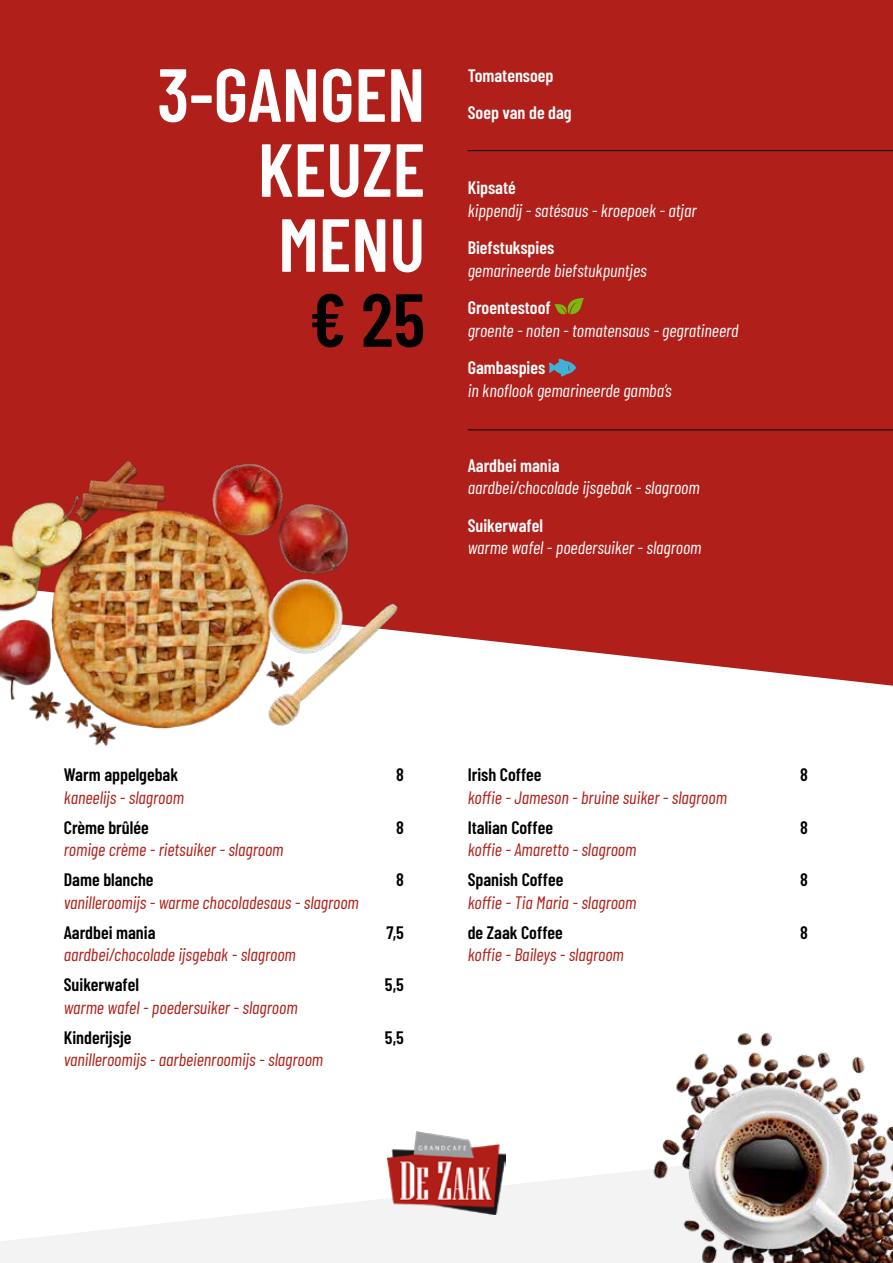
<style>
.page{position:relative;width:893px;height:1263px;background:#fff}
.page>*{position:absolute;margin:0;border:0;box-sizing:border-box;transform-origin:0 0}
.t1{font:600 75px/75px "Barlow Condensed";color:#fff;text-align:justify}
.t2{font:600 75px "Barlow Condensed";color:#000}
.t3{font:italic 18px "Barlow Condensed";color:#b01e17}
.t4{font:italic 18px "Barlow Condensed";color:#fff}
.t5{font:600 18px "Barlow Condensed";color:#000}
.t6{font:600 18px/37.5px "Barlow Condensed";color:#fff}
</style>
<div class="page">
<div style="left:0;top:0;width:893px;height:686px;background:#b01f19"></div>
<svg style="left:554px;top:298px;width:30px;height:17px"></svg>
<svg style="left:549px;top:359px;width:27px;height:17px"></svg>
<hr style="left:468px;top:150px;width:425px;height:1px;background:#000">
<hr style="left:468px;top:429px;width:425px;height:1px;background:#000">
<svg style="left:0;top:1170px;width:648px;height:93px;fill:#f3f3f3"></svg>
<img style="left:387px;top:1131px;width:119px;height:83px">
<img style="left:648px;top:1033px;width:245px;height:230px">
<img style="left:0;top:430px;width:423px;height:317px">
<h1 class="t1" style="left:258px;top:52px;width:169px;text-indent:-101px">3-GANGEN KEUZE MENU</h1>
<h1 class="t2" style="left:309px;top:266px;width:118px">€ 25</h1>
<p class="t6" style="left:468px;top:55px;width:105px">Tomatensoep<br>Soep van de dag</p>
<p class="t6" style="left:468px;top:168px;width:50px">Kipsaté</p>
<p class="t4" style="left:468px;top:197px;width:230px">kippendij - satésaus - kroepoek - atjar</p>
<p class="t6" style="left:468px;top:228px;width:88px">Biefstukspies</p>
<p class="t4" style="left:468px;top:257px;width:180px">gemarineerde biefstukpuntjes</p>
<p class="t6" style="left:468px;top:288px;width:84px">Groentestoof</p>
<p class="t4" style="left:468px;top:317px;width:272px">groente - noten - tomatensaus - gegratineerd</p>
<p class="t6" style="left:468px;top:348px;width:79px">Gambaspies</p>
<p class="t4" style="left:468px;top:377px;width:205px">in knoflook gemarineerde gamba’s</p>
<p class="t6" style="left:468px;top:445px;width:93px">Aardbei mania</p>
<p class="t4" style="left:468px;top:475px;width:234px">aardbei/chocolade ijsgebak - slagroom</p>
<p class="t6" style="left:468px;top:505px;width:77px">Suikerwafel</p>
<p class="t4" style="left:468px;top:535px;width:235px">warme wafel - poedersuiker - slagroom</p>
<p class="t5" style="left:64px;top:762px;width:116px">Warm appelgebak</p>
<p class="t5" style="left:396px;top:762px;width:9px">8</p>
<p class="t3" style="left:64px;top:784px;width:122px">kaneelijs - slagroom</p>
<p class="t5" style="left:64px;top:814px;width:86px">Crème brûlée</p>
<p class="t5" style="left:396px;top:814px;width:9px">8</p>
<p class="t3" style="left:64px;top:837px;width:221px">romige crème - rietsuiker - slagroom</p>
<p class="t5" style="left:64px;top:867px;width:91px">Dame blanche</p>
<p class="t5" style="left:396px;top:867px;width:9px">8</p>
<p class="t3" style="left:64px;top:889px;width:297px">vanilleroomijs - warme chocoladesaus - slagroom</p>
<p class="t5" style="left:64px;top:919px;width:93px">Aardbei mania</p>
<p class="t5" style="left:386px;top:919px;width:19px">7,5</p>
<p class="t3" style="left:64px;top:942px;width:234px">aardbei/chocolade ijsgebak - slagroom</p>
<p class="t5" style="left:64px;top:972px;width:77px">Suikerwafel</p>
<p class="t5" style="left:385px;top:972px;width:20px">5,5</p>
<p class="t3" style="left:64px;top:994px;width:235px">warme wafel - poedersuiker - slagroom</p>
<p class="t5" style="left:64px;top:1024px;width:69px">Kinderijsje</p>
<p class="t5" style="left:385px;top:1024px;width:20px">5,5</p>
<p class="t3" style="left:64px;top:1047px;width:261px">vanilleroomijs - aarbeienroomijs - slagroom</p>
<p class="t5" style="left:468px;top:762px;width:75px">Irish Coffee</p>
<p class="t5" style="left:800px;top:762px;width:9px">8</p>
<p class="t3" style="left:468px;top:784px;width:261px">koffie - Jameson - bruine suiker - slagroom</p>
<p class="t5" style="left:468px;top:814px;width:87px">Italian Coffee</p>
<p class="t5" style="left:800px;top:814px;width:9px">8</p>
<p class="t3" style="left:468px;top:837px;width:170px">koffie - Amaretto - slagroom</p>
<p class="t5" style="left:468px;top:867px;width:97px">Spanish Coffee</p>
<p class="t5" style="left:800px;top:867px;width:9px">8</p>
<p class="t3" style="left:468px;top:889px;width:170px">koffie - Tia Maria - slagroom</p>
<p class="t5" style="left:468px;top:919px;width:97px">de Zaak Coffee</p>
<p class="t5" style="left:800px;top:919px;width:9px">8</p>
<p class="t3" style="left:468px;top:942px;width:158px">koffie - Baileys - slagroom</p>
</div>
